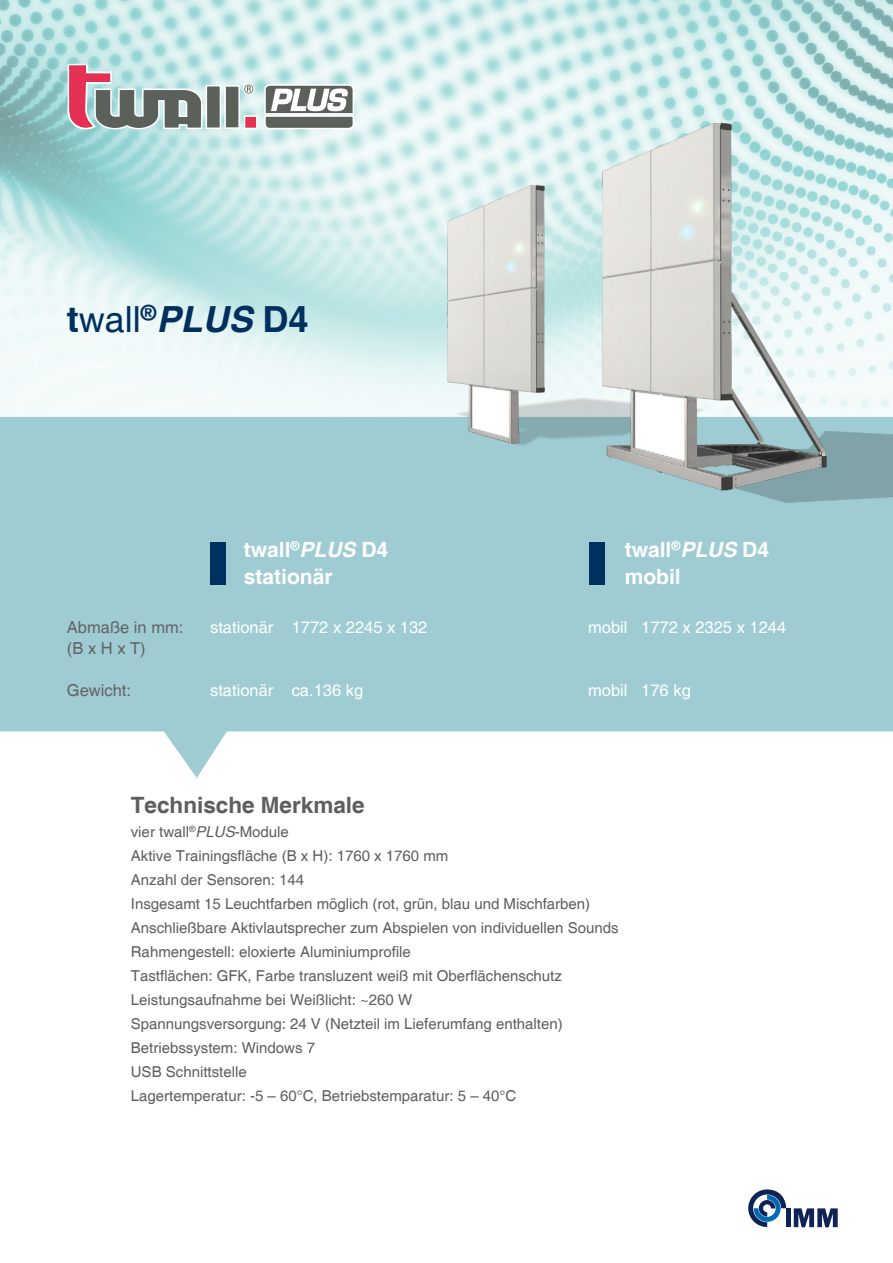
<style>
.page{position:relative;width:893px;height:1263px;background:#fff}
.page>*{position:absolute;margin:0;border:0;box-sizing:border-box;transform-origin:0 0}
.t1{font:36px "Helvetica";color:#00305d}
.t2{font:700 22.5px "Helvetica";color:#5c605b}
.t3{font:700 21px/27.2px "Helvetica";color:#fff}
.t4{font:16.5px "Helvetica";color:#fff}
.t5{font:16.5px/21px "Helvetica";color:#646363}
.t6{font:15px/24px "Helvetica";color:#5c605b}
.s1{font-weight:700}
.s2{font-weight:700;font-style:italic}
.s3{font-style:italic}
</style>
<div class="page">
<svg style="left:0;top:417px;width:893px;height:362px;background:#acd3d9"></svg>
<img style="left:0;top:0;width:893px;height:417px">
<div style="left:210px;top:542px;width:16px;height:43px;background:#00305d"></div>
<div style="left:589px;top:542px;width:16px;height:43px;background:#00305d"></div>
<svg style="left:243px;top:83px;width:12px;height:12px"></svg>
<div style="left:224px;top:85px;width:16px;height:44px;background:#5c605b;border:2px solid #fff"></div>
<svg style="left:244px;top:85px;width:9px;height:9px"></svg>
<div style="left:244px;top:115px;width:14px;height:14px;background:#e43153;border:2px solid #fff"></div>
<svg style="left:66px;top:63px;width:137px;height:68px;background:#a9a5a7"></svg>
<div style="left:206px;top:85px;width:15px;height:44px;background:#5c605b;border:2px solid #fff"></div>
<svg style="left:263px;top:84px;width:92px;height:46px"></svg>
<img style="left:428px;top:181px;width:149px;height:292px">
<img style="left:577px;top:117px;width:316px;height:390px">
<svg style="left:748px;top:1189px;width:38px;height:38px"></svg>
<div style="left:786px;top:1208px;width:5px;height:19px;background:#0f2356"></div>
<svg style="left:794px;top:1208px;width:44px;height:19px"></svg>
<h1 class="t1" style="left:67px;top:298px;width:243px"><span class="s1">t</span>wall<sup>®</sup><span class="s2">PLUS</span> <span class="s1">D4</span></h1>
<p class="t5" style="left:67px;top:618px;width:118px">Abmaße in mm: (B x H x T)</p>
<p class="t5" style="left:67px;top:681px;width:66px">Gewicht:</p>
<h3 class="t3" style="left:244px;top:537px;width:146px">twall<sup>®</sup><span class="s3">PLUS</span> D4 stationär</h3>
<h3 class="t3" style="left:625px;top:537px;width:146px">twall<sup>®</sup><span class="s3">PLUS</span> D4 mobil</h3>
<p class="t4" style="left:210px;top:618px;width:219px">stationär 1772 x 2245 x 132</p>
<p class="t4" style="left:588px;top:618px;width:200px">mobil 1772 x 2325 x 1244</p>
<p class="t4" style="left:210px;top:681px;width:155px">stationär ca.136 kg</p>
<p class="t4" style="left:588px;top:681px;width:104px">mobil 176 kg</p>
<h2 class="t2" style="left:131px;top:792px;width:235px">Technische Merkmale</h2>
<p class="t6" style="left:131px;top:820px;width:489px">vier twall<sup>®</sup><span class="s3">PLUS</span>-Module<br>Aktive Trainingsfläche (B x H): 1760 x 1760 mm<br>Anzahl der Sensoren: 144<br>Insgesamt 15 Leuchtfarben möglich (rot, grün, blau und Mischfarben)<br>Anschließbare Aktivlautsprecher zum Abspielen von individuellen Sounds Rahmengestell: eloxierte Aluminiumprofile<br>Tastflächen: GFK, Farbe transluzent weiß mit Oberflächenschutz Leistungsaufnahme bei Weißlicht: ~260 W<br>Spannungsversorgung: 24 V (Netzteil im Lieferumfang enthalten)<br>Betriebssystem: Windows 7<br>USB Schnittstelle<br>Lagertemperatur: -5 – 60°C, Betriebstemparatur: 5 – 40°C</p>
</div>
